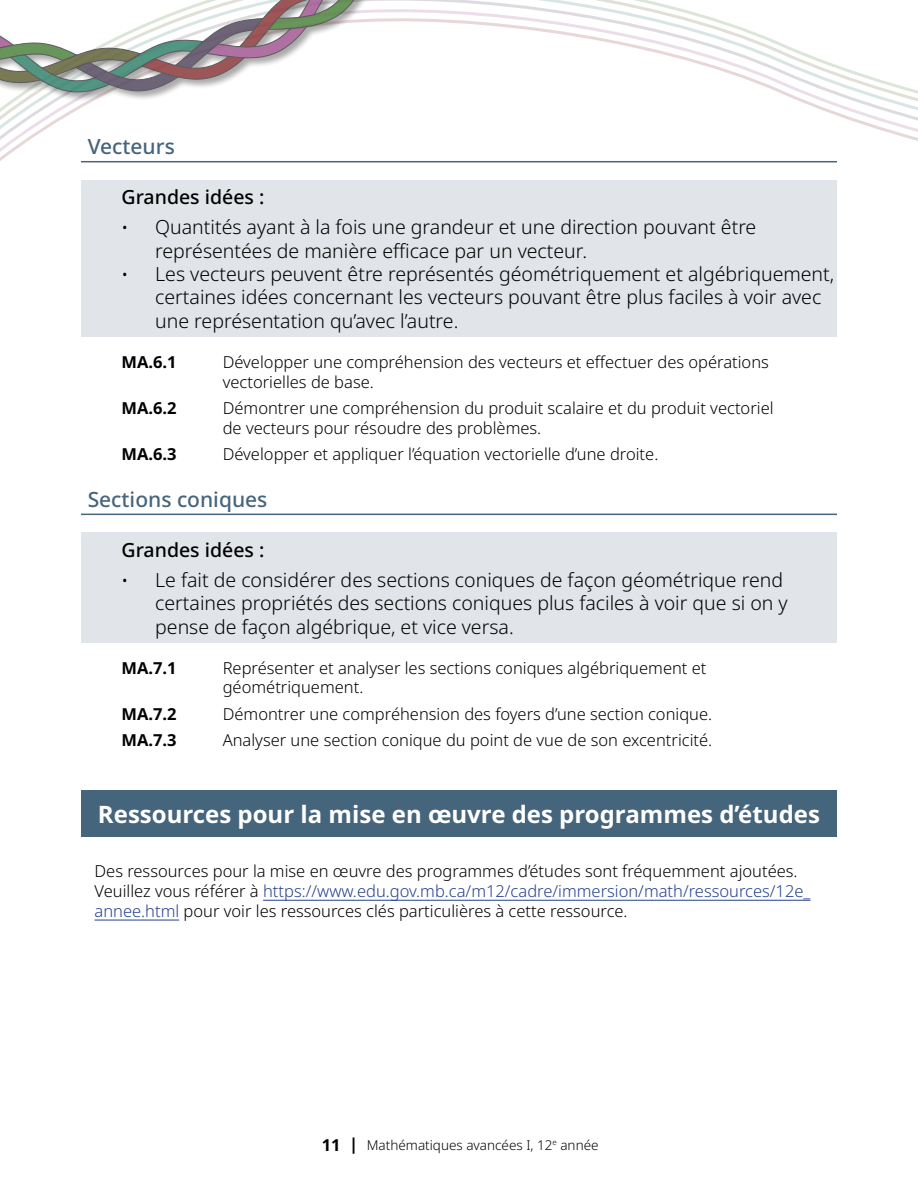
<style>
.page{position:relative;width:918px;height:1188px;background:#fff}
.page>*{position:absolute;margin:0;border:0;box-sizing:border-box;transform-origin:0 0}
.H2_White{font:700 24px "Noto Sans";color:#fff}
.Header_Outcomes{font:500 21px "Noto Sans";color:#45657d}
.t1{font:300 19.5px/23.4px "Noto Sans";color:#000}
.GLO{font:500 19.5px "Noto Sans";color:#000}
.Learning_Outcome{font:300 16.5px/19.8px "Noto Sans";color:#000}
.Paragraph{font:300 16.5px/19.8px "Noto Sans";color:#000}
.Learning_Outcome-2{font:700 16.5px "Noto Sans";color:#000}
.t2{font:300 13.5px "Noto Sans";color:#000}
.s1{font-size:18px}
.s2{color:#25408f}
.s3{font-weight:700;font-size:16.5px}
</style>
<div class="page">
<svg style="left:0;top:0;width:918px;height:163px"></svg>
<div style="left:0;top:0;width:515px;height:102px;background:#000;opacity:.4"></div>
<svg style="left:0;top:0;width:407px;height:96px"></svg>
<hr style="left:81px;top:161px;width:756px;height:1px;background:#45657d">
<div style="left:81px;top:180px;width:756px;height:33px;background:#e1e4e8"></div>
<div style="left:81px;top:193px;width:756px;height:74px;background:#e1e4e8"></div>
<div style="left:81px;top:240px;width:756px;height:97px;background:#e1e4e8"></div>
<hr style="left:81px;top:514px;width:756px;height:1px;background:#45657d">
<div style="left:81px;top:533px;width:756px;height:33px;background:#e1e4e8"></div>
<div style="left:81px;top:546px;width:756px;height:97px;background:#e1e4e8"></div>
<div style="left:81px;top:790px;width:756px;height:46px;background:#45657d"></div>
<hr style="left:263px;top:900px;width:548px;height:1px;background:#25408f">
<hr style="left:94px;top:920px;width:85px;height:1px;background:#25408f">
<h3 class="Header_Outcomes" style="left:88px;top:132px;width:89px">Vecteurs</h3>
<h4 class="GLO" style="left:122px;top:183px;width:144px">Grandes idées :</h4>
<p class="t1" style="left:155px;top:216px;width:603px;text-indent:-34px"><span class="s1">•</span> Quantités ayant à la fois une grandeur et une direction pouvant être représentées de manière efficace par un vecteur.</p>
<p class="t1" style="left:155px;top:263px;width:681px;text-indent:-34px"><span class="s1">•</span> Les vecteurs peuvent être représentés géométriquement et algébriquement, certaines idées concernant les vecteurs pouvant être plus faciles à voir avec une représentation qu’avec l’autre.</p>
<p class="Learning_Outcome-2" style="left:122px;top:350px;width:57px">MA.6.1</p>
<p class="Learning_Outcome" style="left:223px;top:352px;width:548px">Développer une compréhension des vecteurs et effectuer des opérations vectorielles de base.</p>
<p class="Learning_Outcome-2" style="left:122px;top:396px;width:57px">MA.6.2</p>
<p class="Learning_Outcome" style="left:223px;top:398px;width:552px">Démontrer une compréhension du produit scalaire et du produit vectoriel de vecteurs pour résoudre des problèmes.</p>
<p class="Learning_Outcome-2" style="left:122px;top:442px;width:57px">MA.6.3</p>
<p class="Learning_Outcome" style="left:223px;top:445px;width:437px">Développer et appliquer l’équation vectorielle d’une droite.</p>
<h3 class="Header_Outcomes" style="left:88px;top:484px;width:181px">Sections coniques</h3>
<h4 class="GLO" style="left:122px;top:536px;width:144px">Grandes idées :</h4>
<p class="t1" style="left:155px;top:569px;width:634px;text-indent:-34px"><span class="s1">•</span> Le fait de considérer des sections coniques de façon géométrique rend certaines propriétés des sections coniques plus faciles à voir que si on y pense de façon algébrique, et vice versa.</p>
<p class="Learning_Outcome-2" style="left:122px;top:656px;width:57px">MA.7.1</p>
<p class="Learning_Outcome" style="left:223px;top:658px;width:485px">Représenter et analyser les sections coniques algébriquement et géométriquement.</p>
<p class="Learning_Outcome-2" style="left:122px;top:702px;width:57px">MA.7.2</p>
<p class="Learning_Outcome" style="left:223px;top:704px;width:491px">Démontrer une compréhension des foyers d’une section conique.</p>
<p class="Learning_Outcome-2" style="left:122px;top:728px;width:57px">MA.7.3</p>
<p class="Learning_Outcome" style="left:223px;top:731px;width:491px">Analyser une section conique du point de vue de son excentricité.</p>
<h2 class="H2_White" style="left:98px;top:797px;width:724px">Ressources pour la mise en œuvre des programmes d’études</h2>
<p class="Paragraph" style="left:94px;top:862px;width:718px">Des ressources pour la mise en œuvre des programmes d’études sont fréquemment ajoutées.<br>Veuillez vous référer à <span class="s2">https://www.edu.gov.mb.ca/m12/cadre/immersion/math/ressources/12e_ annee.html</span> pour voir les ressources clés particulières à cette ressource.</p>
<p class="t2" style="left:322px;top:1135px;width:278px"><span class="s3">11 |</span> Mathématiques avancées I, 12<sup>e</sup> année</p>
</div>
